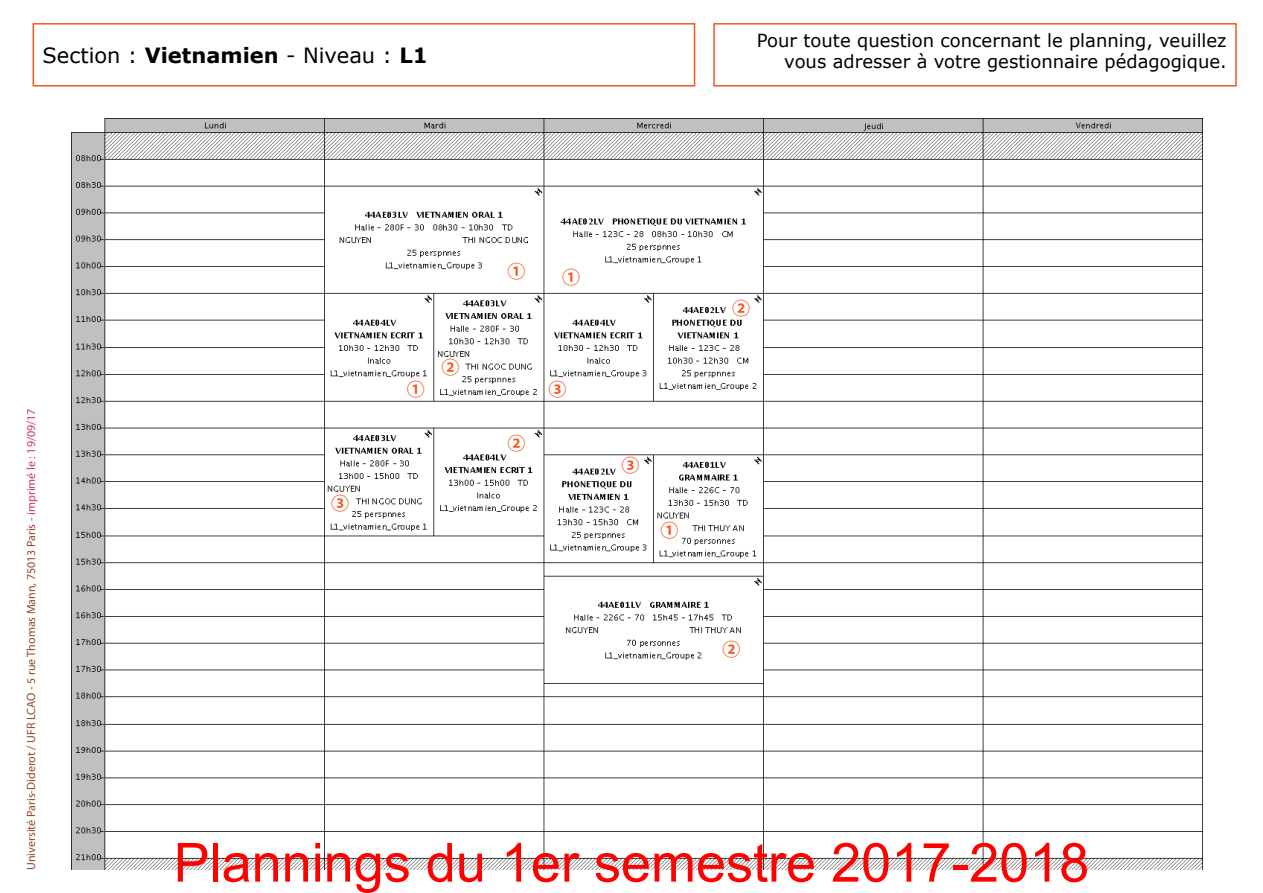
<style>
.page{position:relative;width:1263px;height:893px;background:#fff}
.page>*{position:absolute;margin:0;border:0;box-sizing:border-box;transform-origin:0 0}
.t1{font:54px "Arial";color:#f00}
.t2{font:21px "Verdana";color:#000}
.t3{font:18px/21.6px "Verdana";color:#000;text-align:right}
.t4{font:700 18px "Adobe Gothic Std";color:#f45720}
.t5{font:12px "Myriad Pro";color:#944b24}
.s1{font-weight:700}
.s2{color:#ce3375}
</style>
<div class="page">
<div style="left:33px;top:23px;width:662px;height:64px;border:2px solid #f45720"></div>
<div style="left:713px;top:23px;width:524px;height:64px;border:2px solid #f45720"></div>
<img style="left:71px;top:118px;width:1131px;height:752px">
<p class="t2" style="left:43px;top:41px;width:387px">Section : <span class="s1">Vietnamien</span> - Niveau : <span class="s1">L1</span></p>
<p class="t4" style="left:407px;top:378px;width:19px">①</p>
<p class="t4" style="left:442px;top:356px;width:19px">②</p>
<p class="t4" style="left:507px;top:261px;width:19px">①</p>
<p class="t4" style="left:562px;top:267px;width:19px">①</p>
<p class="t4" style="left:549px;top:378px;width:19px">③</p>
<p class="t3" style="left:757px;top:29px;width:471px">Pour toute question concernant le planning, veuillez vous adresser à votre gestionnaire pédagogique.</p>
<p class="t4" style="left:732px;top:297px;width:19px">②</p>
<p class="t5" style="left:24px;top:870px;width:463px;rotate:-90deg">Université Paris-Diderot / UFR LCAO - 5 rue Thomas Mann, 75013 Paris - <span class="s2">imprimé le : 19/09/17</span></p>
<p class="t4" style="left:331px;top:492px;width:19px">③</p>
<p class="t4" style="left:507px;top:433px;width:19px">②</p>
<p class="t4" style="left:622px;top:454px;width:19px">③</p>
<p class="t4" style="left:660px;top:519px;width:19px">①</p>
<p class="t4" style="left:722px;top:638px;width:19px">②</p>
<h1 class="t1" style="left:174px;top:825px;width:917px">Plannings du 1er semestre 2017-2018</h1>
</div>
